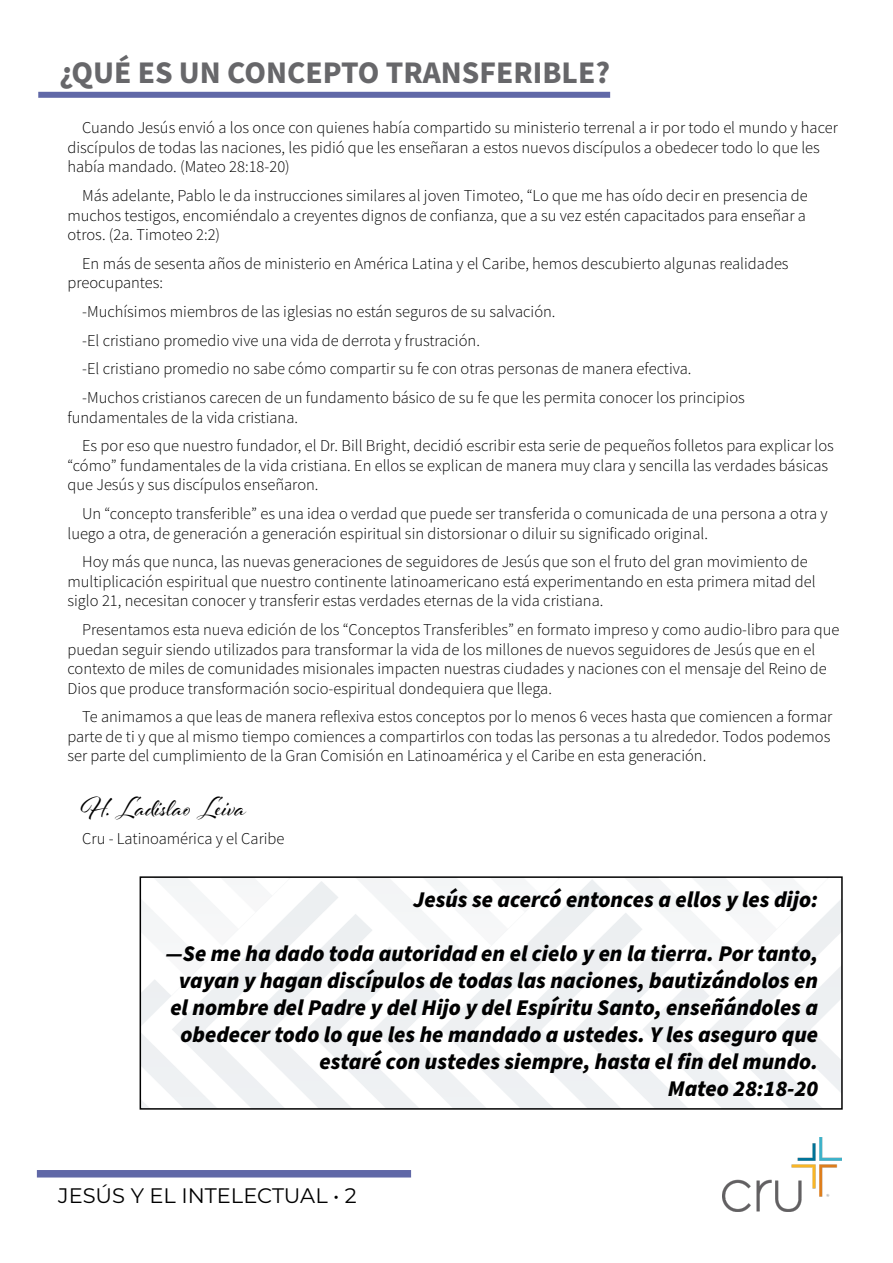
<style>
.page{position:relative;width:893px;height:1263px;background:#fff}
.page>*{position:absolute;margin:0;border:0;box-sizing:border-box;transform-origin:0 0}
.Titles{font:700 31.5px "Source Sans Pro";color:#67676a}
.t1{font:28.5px "Al Fresco";color:#000}
.t2{font:italic 900 22.5px/27px "Source Sans Pro";color:#000;text-align:right}
.t3{font:21px "Montserrat";color:#000}
.Paragraph_Text{font:16.5px/19.5px "Source Sans Variable";color:#000}
</style>
<div class="page">
<div style="left:38px;top:92px;width:572px;height:6px;background:#6068a7"></div>
<div style="left:37px;top:1170px;width:374px;height:7px;background:#6068a7"></div>
<img style="left:723px;top:1137px;width:119px;height:75px">
<div style="left:140px;top:876px;width:703px;height:234px;border:2px solid #000"></div>
<p class="Titles" style="left:60px;top:51px;width:552px">¿QUÉ ES UN CONCEPTO TRANSFERIBLE?</p>
<p class="Paragraph_Text" style="left:67px;top:118px;width:772px;text-indent:15px">Cuando Jesús envió a los once con quienes había compartido su ministerio terrenal a ir por todo el mundo y hacer discípulos de todas las naciones, les pidió que les enseñaran a estos nuevos discípulos a obedecer todo lo que les había mandado. (Mateo 28:18-20)</p>
<p class="Paragraph_Text" style="left:67px;top:186px;width:742px;text-align:justify;text-indent:15px">Más adelante, Pablo le da instrucciones similares al joven Timoteo, “Lo que me has oído decir en presencia de muchos testigos, encomiéndalo a creyentes dignos de confianza, que a su vez estén capacitados para enseñar a otros. (2a. Timoteo 2:2)</p>
<p class="Paragraph_Text" style="left:67px;top:254px;width:723px;text-indent:15px">En más de sesenta años de ministerio en América Latina y el Caribe, hemos descubierto algunas realidades preocupantes:</p>
<p class="Paragraph_Text" style="left:82px;top:302px;width:475px">-Muchísimos miembros de las iglesias no están seguros de su salvación.</p>
<p class="Paragraph_Text" style="left:82px;top:331px;width:399px">-El cristiano promedio vive una vida de derrota y frustración.</p>
<p class="Paragraph_Text" style="left:82px;top:359px;width:611px">-El cristiano promedio no sabe cómo compartir su fe con otras personas de manera efectiva.</p>
<p class="Paragraph_Text" style="left:67px;top:388px;width:679px;text-indent:15px">-Muchos cristianos carecen de un fundamento básico de su fe que les permita conocer los principios fundamentales de la vida cristiana.</p>
<p class="Paragraph_Text" style="left:67px;top:436px;width:768px;text-indent:15px">Es por eso que nuestro fundador, el Dr. Bill Bright, decidió escribir esta serie de pequeños folletos para explicar los “cómo” fundamentales de la vida cristiana. En ellos se explican de manera muy clara y sencilla las verdades básicas que Jesús y sus discípulos enseñaron.</p>
<p class="Paragraph_Text" style="left:67px;top:504px;width:762px;text-indent:15px">Un “concepto transferible” es una idea o verdad que puede ser transferida o comunicada de una persona a otra y luego a otra, de generación a generación espiritual sin distorsionar o diluir su significado original.</p>
<p class="Paragraph_Text" style="left:67px;top:552px;width:750px;text-indent:15px">Hoy más que nunca, las nuevas generaciones de seguidores de Jesús que son el fruto del gran movimiento de multiplicación espiritual que nuestro continente latinoamericano está experimentando en esta primera mitad del siglo 21, necesitan conocer y transferir estas verdades eternas de la vida cristiana.</p>
<p class="Paragraph_Text" style="left:67px;top:620px;width:774px;text-indent:15px">Presentamos esta nueva edición de los “Conceptos Transferibles” en formato impreso y como audio-libro para que puedan seguir siendo utilizados para transformar la vida de los millones de nuevos seguidores de Jesús que en el contexto de miles de comunidades misionales impacten nuestras ciudades y naciones con el mensaje del Reino de Dios que produce transformación socio-espiritual dondequiera que llega.</p>
<p class="Paragraph_Text" style="left:67px;top:707px;width:766px;text-align:justify;text-indent:15px">Te animamos a que leas de manera reflexiva estos conceptos por lo menos 6 veces hasta que comiencen a formar parte de ti y que al mismo tiempo comiences a compartirlos con todas las personas a tu alrededor. Todos podemos ser parte del cumplimiento de la Gran Comisión en Latinoamérica y el Caribe en esta generación.</p>
<p class="t1" style="left:81px;top:789px;width:167px">H. Ladislao Leiva</p>
<p class="Paragraph_Text" style="left:82px;top:829px;width:204px">Cru - Latinoamérica y el Caribe</p>
<p class="t2" style="left:413px;top:886px;width:406px">Jesús se acercó entonces a ellos y les dijo:</p>
<p class="t2" style="left:166px;top:940px;width:654px">—Se me ha dado toda autoridad en el cielo y en la tierra. Por tanto, vayan y hagan discípulos de todas las naciones, bautizándolos en el nombre del Padre y del Hijo y del Espíritu Santo, enseñándoles a obedecer todo lo que les he mandado a ustedes. Y les aseguro que estaré con ustedes siempre, hasta el fin del mundo.</p>
<p class="t2" style="left:668px;top:1075px;width:152px">Mateo 28:18-20</p>
<p class="t3" style="left:58px;top:1181px;width:300px">JESÚS Y EL INTELECTUAL • 2</p>
</div>
